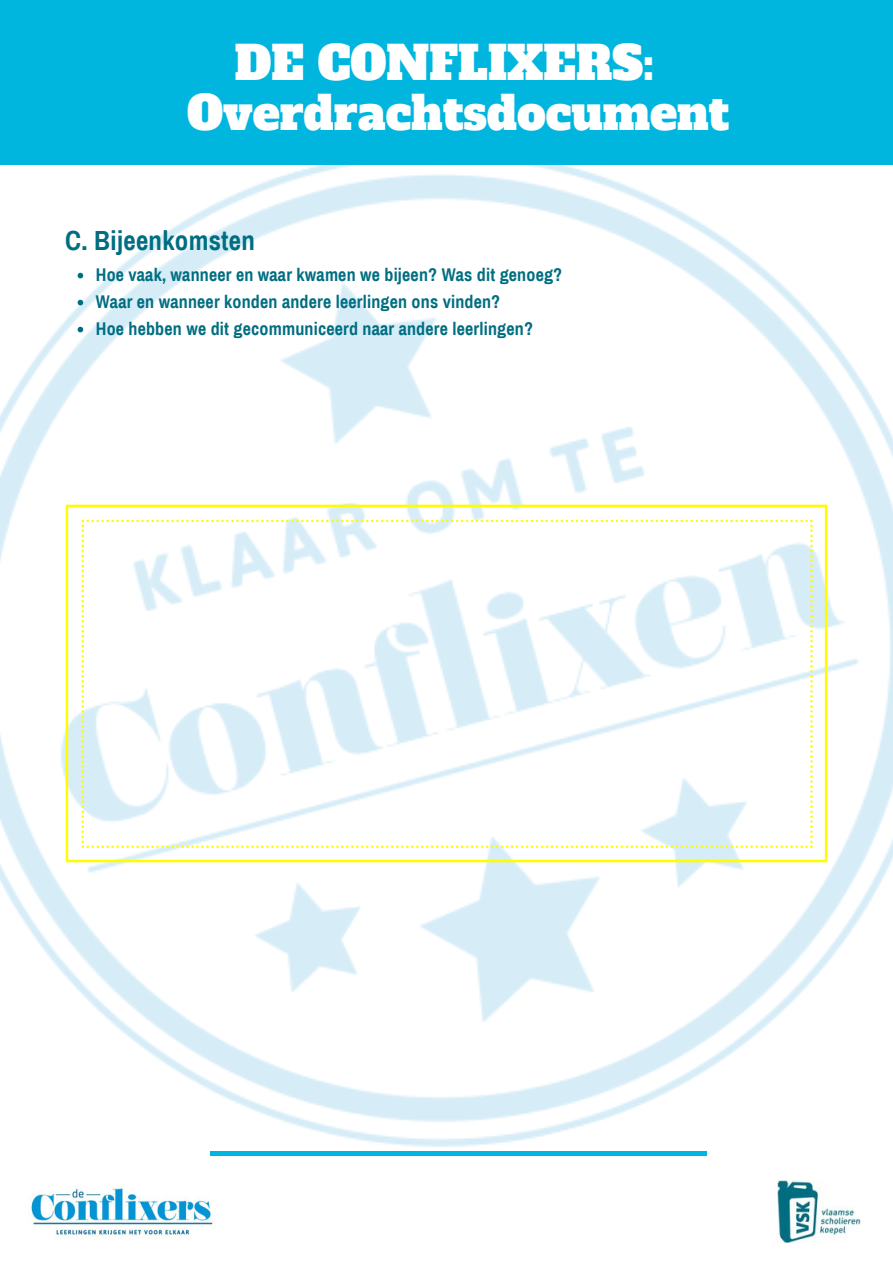
<style>
.page{position:relative;width:893px;height:1264px;background:#fff}
.page>*{position:absolute;margin:0;border:0;box-sizing:border-box;transform-origin:0 0}
.t1{font:45.45px/49.5px "Alfa Slab One";color:#fff}
.t2{font:700 27px "Archivo Narrow";letter-spacing:.01em;color:#006e81}
.t3{font:700 18px/27px "Archivo Narrow";letter-spacing:.01em;color:#006e81}
</style>
<div class="page">
<img style="left:0;top:164px;width:892px;height:992px">
<div style="left:164px;top:200px;width:16px;height:16px;background:#fff;border-radius:50%"></div>
<div style="left:0;top:0;width:892px;height:164px;background:#00b6de"></div>
<div style="left:210px;top:1150px;width:496px;height:5px;background:#00b6de"></div>
<img style="left:777px;top:1180px;width:83px;height:62px">
<img style="left:31px;top:1188px;width:182px;height:48px">
<svg style="left:66px;top:504px;width:761px;height:358px"></svg>
<svg style="left:81px;top:519px;width:731px;height:329px"></svg>
<svg style="left:78px;top:273px;width:5px;height:5px"></svg>
<svg style="left:78px;top:300px;width:5px;height:5px"></svg>
<svg style="left:78px;top:327px;width:5px;height:5px"></svg>
<h1 class="t1" style="left:187px;top:39px;width:544px;text-indent:48px">DE CONFLIXERS:<br>Overdrachtsdocument</h1>
<h2 class="t2" style="left:65px;top:226px;width:191px">C. Bijeenkomsten</h2>
<p class="t3" style="left:96px;top:261px;width:468px">Hoe vaak, wanneer en waar kwamen we bijeen? Was dit genoeg?<br>Waar en wanneer konden andere leerlingen ons vinden?<br>Hoe hebben we dit gecommuniceerd naar andere leerlingen?</p>
</div>
